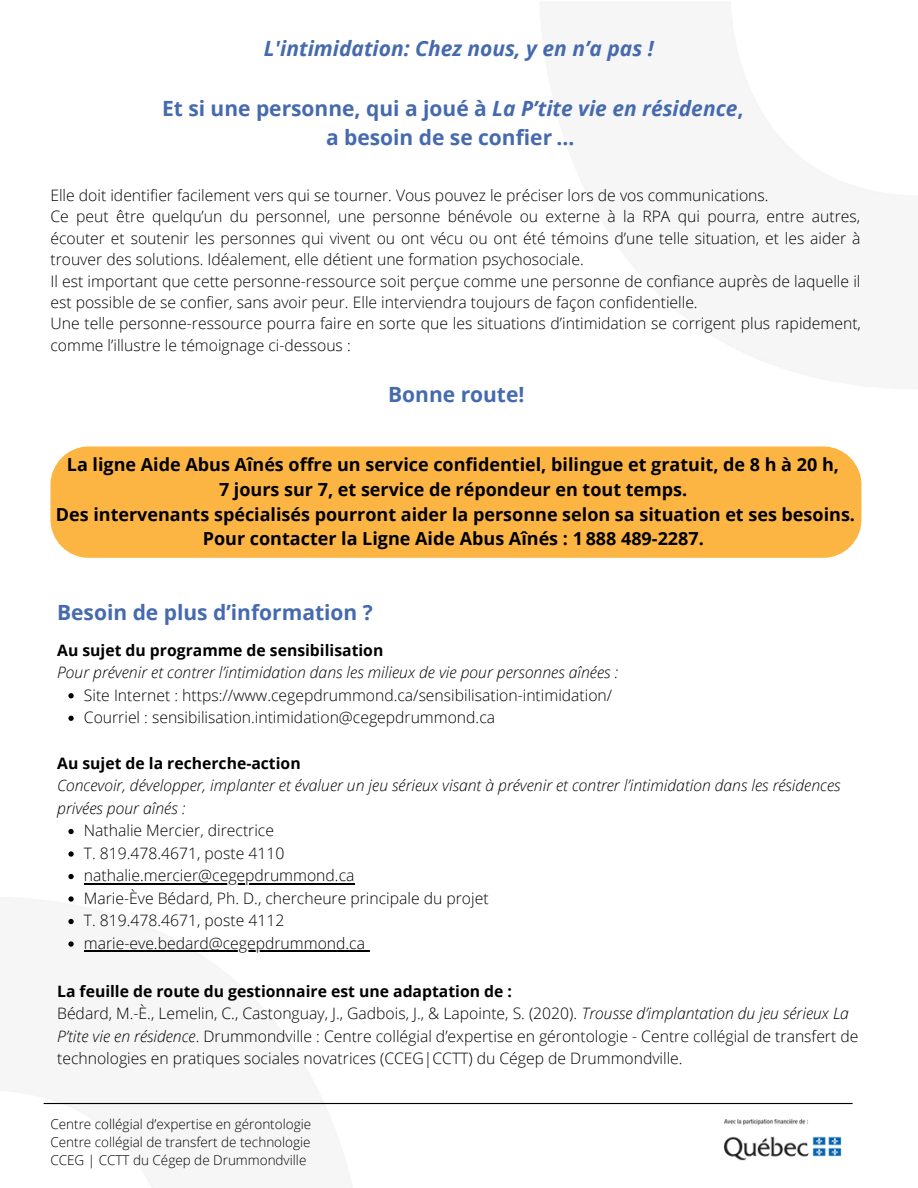
<style>
.page{position:relative;width:918px;height:1188px;background:#fff}
.page>*{position:absolute;margin:0;border:0;box-sizing:border-box;transform-origin:0 0}
.t1{font:700 21px/29.2px "Open Sans";color:#456aae;text-align:center}
.t2{font:italic 700 21px "Open Sans";color:#456aae}
.t3{font:700 18px/24.8px "Open Sans";color:#000;text-align:center}
.t4{font:300 15.75px/22.5px "Open Sans";color:#000}
.t5{font:italic 300 15.75px/22.5px "Open Sans";color:#000}
.t6{font:700 15.75px "Open Sans";color:#000}
.t7{font:300 13.5px/18px "Open Sans";color:#000;text-align:justify}
.s1{font-style:italic}
.s2{font-weight:700}
</style>
<div class="page">
<img style="left:723px;top:1119px;width:119px;height:42px">
<img style="left:0;top:873px;width:396px;height:315px">
<hr style="left:44px;top:1103px;width:809px;height:1px;background:#000">
<div style="left:50px;top:446px;width:811px;height:112px;background:#fcb543;border-radius:38px"></div>
<svg style="left:68px;top:693px;width:6px;height:5px"></svg>
<svg style="left:68px;top:716px;width:6px;height:5px"></svg>
<svg style="left:68px;top:829px;width:6px;height:5px"></svg>
<svg style="left:68px;top:851px;width:6px;height:6px"></svg>
<svg style="left:68px;top:874px;width:6px;height:5px"></svg>
<hr style="left:84px;top:883px;width:271px;height:1px;background:#000">
<svg style="left:68px;top:896px;width:6px;height:6px"></svg>
<svg style="left:68px;top:919px;width:6px;height:5px"></svg>
<svg style="left:68px;top:941px;width:6px;height:6px"></svg>
<hr style="left:84px;top:950px;width:281px;height:2px;background:#000">
<h1 class="t2" style="left:264px;top:34px;width:391px">L'intimidation: Chez nous, y en n’a pas !</h1>
<h1 class="t1" style="left:162px;top:93px;width:583px">Et si une personne, qui a joué à <span class="s1">La P’tite vie en résidence</span>, a besoin de se confier …</h1>
<p class="t4" style="left:50px;top:184px;width:812px;line-height:21.3px">Elle doit identifier facilement vers qui se tourner. Vous pouvez le préciser lors de vos communications.<br>Ce peut être quelqu’un du personnel, une personne bénévole ou externe à la RPA qui pourra, entre autres, écouter et soutenir les personnes qui vivent ou ont vécu ou ont été témoins d’une telle situation, et les aider à trouver des solutions. Idéalement, elle détient une formation psychosociale.<br>Il est important que cette personne-ressource soit perçue comme une personne de confiance auprès de laquelle il est possible de se confier, sans avoir peur. Elle interviendra toujours de façon confidentielle.<br>Une telle personne-ressource pourra faire en sorte que les situations d’intimidation se corrigent plus rapidement, comme l’illustre le témoignage ci-dessous :</p>
<h1 class="t1" style="left:388px;top:380px;width:138px">Bonne route!</h1>
<p class="t3" style="left:56px;top:452px;width:801px">La ligne Aide Abus Aînés offre un service confidentiel, bilingue et gratuit, de 8 h à 20 h,<br>7 jours sur 7, et service de répondeur en tout temps.<br>Des intervenants spécialisés pourront aider la personne selon sa situation et ses besoins.<br>Pour contacter la Ligne Aide Abus Aînés : 1 888 489-2287.</p>
<h1 class="t1" style="left:57px;top:598px;width:317px">Besoin de plus d’information ?</h1>
<p class="t6" style="left:57px;top:639px;width:328px">Au sujet du programme de sensibilisation</p>
<p class="t5" style="left:57px;top:661px;width:563px">Pour prévenir et contrer l’intimidation dans les milieux de vie pour personnes aînées :</p>
<p class="t4" style="left:84px;top:683px;width:530px">Site Internet : https://www.cegepdrummond.ca/sensibilisation-intimidation/<br>Courriel : sensibilisation.intimidation@cegepdrummond.ca</p>
<p class="t6" style="left:57px;top:752px;width:245px">Au sujet de la recherche-action</p>
<p class="t5" style="left:57px;top:774px;width:785px">Concevoir, développer, implanter et évaluer un jeu sérieux visant à prévenir et contrer l’intimidation dans les résidences privées pour aînés :</p>
<p class="t4" style="left:84px;top:819px;width:406px">Nathalie Mercier, directrice<br>T. 819.478.4671, poste 4110 nathalie.mercier@cegepdrummond.ca<br>Marie-Ève Bédard, Ph. D., chercheure principale du projet T. 819.478.4671, poste 4112 marie-eve.bedard@cegepdrummond.ca</p>
<p class="t4" style="left:57px;top:980px;width:803px"><span class="s2">La feuille de route du gestionnaire est une adaptation de :<br></span>Bédard, M.-È., Lemelin, C., Castonguay, J., Gadbois, J., &amp; Lapointe, S. (2020). <span class="s1">Trousse d’implantation du jeu sérieux La P’tite vie en résidence</span>. Drummondville : Centre collégial d’expertise en gérontologie - Centre collégial de transfert de technologies en pratiques sociales novatrices (CCEG|CCTT) du Cégep de Drummondville.</p>
<p class="t7" style="left:50px;top:1114px;width:262px">Centre collégial d’expertise en gérontologie Centre collégial de transfert de technologie CCEG | CCTT du Cégep de Drummondville</p>
</div>
